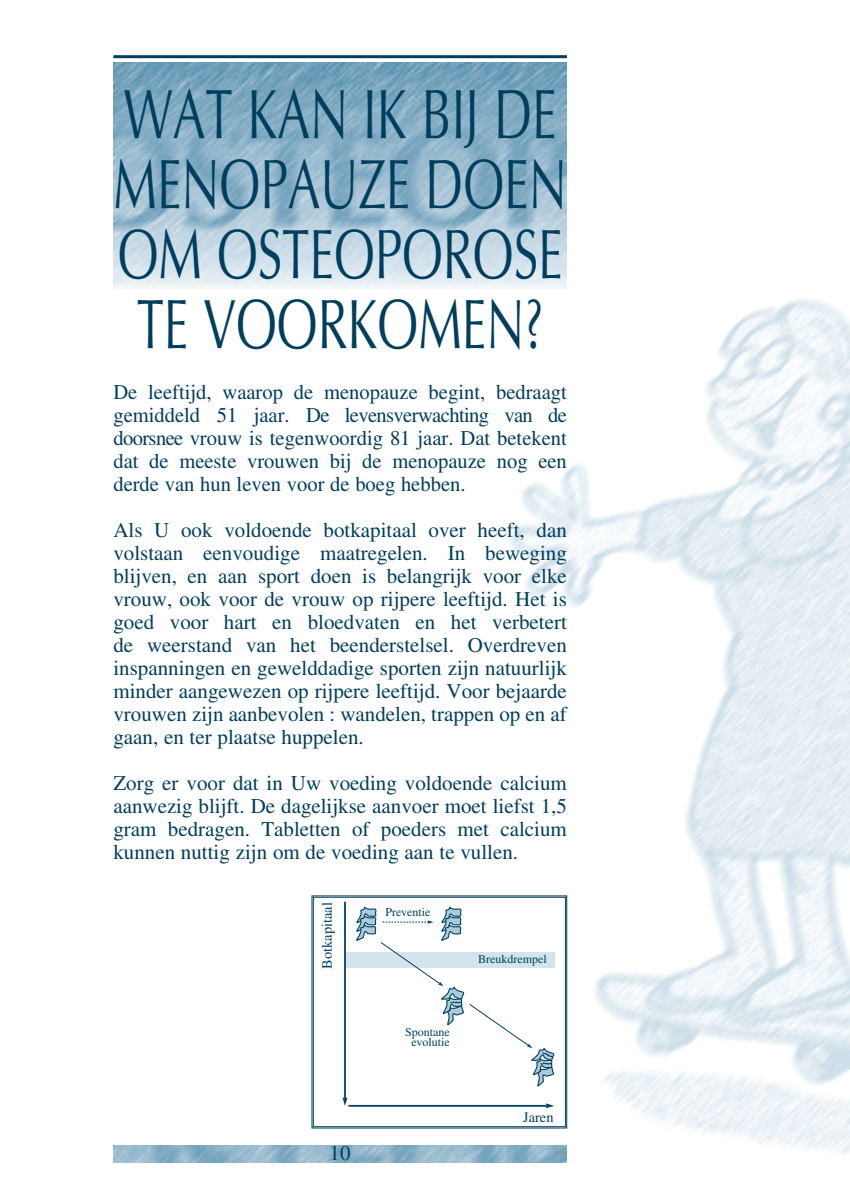
<style>
.page{position:relative;width:850px;height:1190px;background:#fff}
.page>*{position:absolute;margin:0;border:0;box-sizing:border-box;transform-origin:0 0}
.t1{font:70px/70px "Optima";color:#003e5e;text-align:center;scale:.7 1}
.t2{font:21px/23px "Times";color:#003e5e;text-align:justify}
.t3{font:14.4px "Times";color:#004260}
.t4{font:12px/10.8px "Times";color:#004260;text-align:center}
</style>
<div class="page">
<img style="left:504px;top:299px;width:346px;height:855px">
<img style="left:113px;top:62px;width:454px;height:227px">
<hr style="left:113px;top:55px;width:454px;height:3px;background:#003e5e">
<img style="left:113px;top:1145px;width:454px;height:17px">
<div style="left:345px;top:953px;width:209px;height:15px;background:#d3e4ec"></div>
<hr style="left:344px;top:902px;width:2px;height:196px;background:#004260">
<svg style="left:343px;top:1097px;width:4px;height:9px"></svg>
<hr style="left:348px;top:1105px;width:198px;height:2px;background:#004260">
<svg style="left:546px;top:1103px;width:8px;height:5px"></svg>
<svg style="left:354px;top:907px;width:200px;height:182px"></svg>
<div style="left:313px;top:897px;width:253px;height:230px;border:1px solid #003e5e"></div>
<h1 class="t1" style="left:113px;top:86px;width:649px">WAT KAN IK BIJ DE<br>MENOPAUZE DOEN<br>OM OSTEOPOROSE<br>TE VOORKOMEN?</h1>
<p class="t2" style="left:113px;top:382px;width:455px">De leeftijd, waarop de menopauze begint, bedraagt gemiddeld 51 jaar. De levensverwachting van de doorsnee vrouw is tegenwoordig 81 jaar. Dat betekent dat de meeste vrouwen bij de menopauze nog een derde van hun leven voor de boeg hebben.</p>
<p class="t2" style="left:113px;top:520px;width:455px">Als U ook voldoende botkapitaal over heeft, dan volstaan eenvoudige maatregelen. In beweging blijven, en aan sport doen is belangrijk voor elke vrouw, ook voor de vrouw op rijpere leeftijd. Het is goed voor hart en bloedvaten en het verbetert de weerstand van het beenderstelsel. Overdreven inspanningen en gewelddadige sporten zijn natuurlijk minder aangewezen op rijpere leeftijd. Voor bejaarde vrouwen zijn aanbevolen : wandelen, trappen op en af gaan, en ter plaatse huppelen.</p>
<p class="t2" style="left:113px;top:773px;width:455px">Zorg er voor dat in Uw voeding voldoende calcium aanwezig blijft. De dagelijkse aanvoer moet liefst 1,5 gram bedragen. Tabletten of poeders met calcium kunnen nuttig zijn om de voeding aan te vullen.</p>
<p class="t3" style="left:322px;top:969px;width:68px;rotate:-90deg">Botkapitaal</p>
<p class="t2" style="left:330px;top:1143px;width:22px">10</p>
<p class="t4" style="left:386px;top:908px;width:46px">Preventie</p>
<p class="t4" style="left:405px;top:1027px;width:46px">Spontane evolutie</p>
<p class="t4" style="left:478px;top:955px;width:70px">Breukdrempel</p>
<p class="t3" style="left:523px;top:1112px;width:32px">Jaren</p>
</div>
